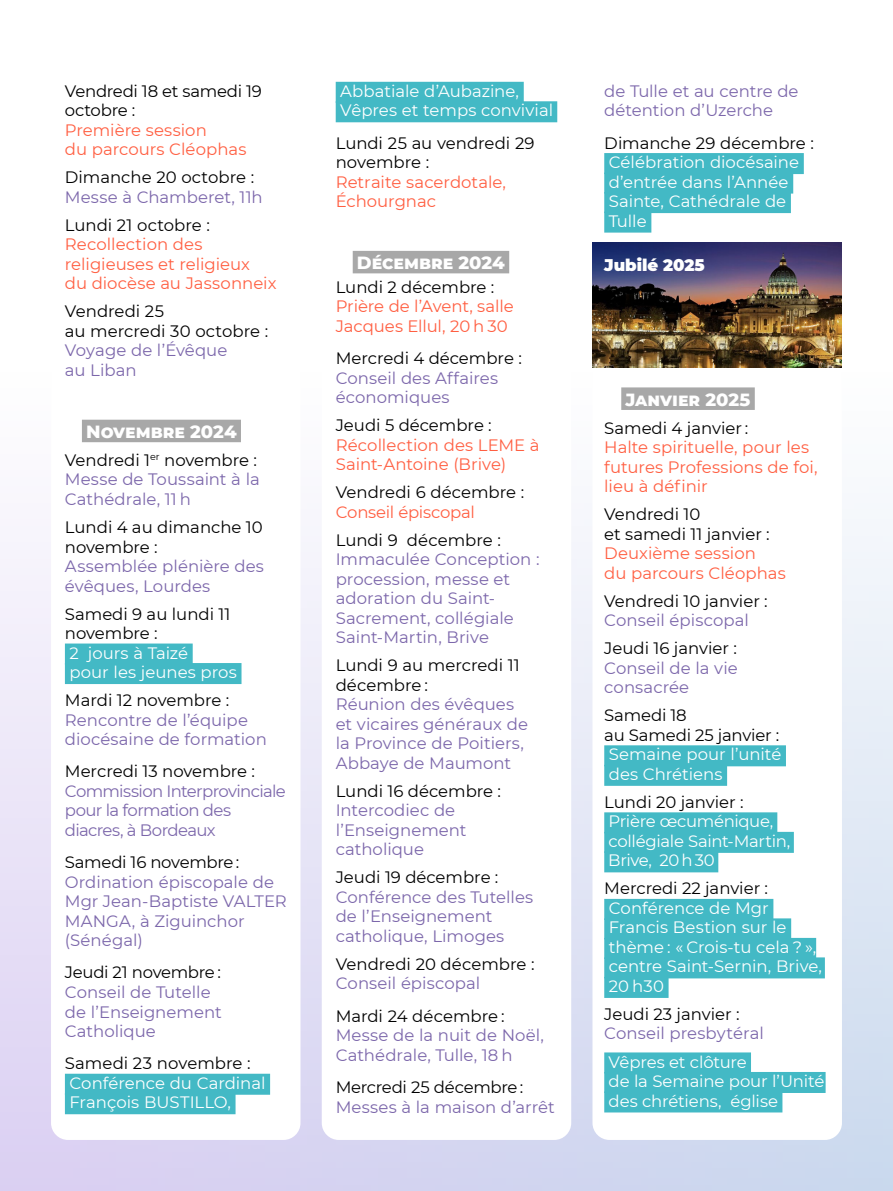
<style>
.page{position:relative;width:893px;height:1191px;background:#fff}
.page>*{position:absolute;margin:0;border:0;box-sizing:border-box;transform-origin:0 0}
.t1{font:800 18px "Montserrat";color:#fff}
.t2{font:16.5px/19.5px "Montserrat";color:#7c67ab}
.t3{font:16.5px/19.5px "Montserrat";color:#000}
.t4{font:16.5px/19.5px "Montserrat";letter-spacing:-.005em;color:#fff}
.t5{font:16.5px/19.5px "Montserrat";color:#ff5f42}
.t6{font:16.5px/19.5px "Montserrat";letter-spacing:-.04em;color:#7c67ab}
.t7{font:16.5px "Montserrat";letter-spacing:-.02em;color:#000}
.t8{font:900 16.5px "Montserrat";color:#fff}
.s1{color:#000}
</style>
<div class="page">
<div style="left:0;top:368px;width:893px;height:823px;background:linear-gradient(to bottom,#fefefe,#d2d4f0)"></div>
<div style="left:51px;top:51px;width:249px;height:1089px;background:#fff;border-radius:17px"></div>
<div style="left:322px;top:51px;width:249px;height:1089px;background:#fff;border-radius:17px"></div>
<div style="left:592px;top:51px;width:250px;height:1089px;background:#fff;border-radius:17px"></div>
<div style="left:604px;top:153px;width:200px;height:21px;background:#43b9c5"></div>
<div style="left:604px;top:173px;width:189px;height:21px;background:#43b9c5"></div>
<div style="left:604px;top:192px;width:187px;height:21px;background:#43b9c5"></div>
<div style="left:604px;top:212px;width:47px;height:21px;background:#43b9c5"></div>
<div style="left:621px;top:387px;width:134px;height:23px;background:#a8a8a8"></div>
<div style="left:604px;top:745px;width:182px;height:21px;background:#43b9c5"></div>
<div style="left:604px;top:765px;width:123px;height:21px;background:#43b9c5"></div>
<div style="left:604px;top:812px;width:173px;height:21px;background:#43b9c5"></div>
<div style="left:604px;top:832px;width:190px;height:21px;background:#43b9c5"></div>
<div style="left:604px;top:851px;width:114px;height:21px;background:#43b9c5"></div>
<div style="left:604px;top:899px;width:169px;height:21px;background:#43b9c5"></div>
<div style="left:604px;top:918px;width:187px;height:21px;background:#43b9c5"></div>
<div style="left:604px;top:938px;width:212px;height:21px;background:#43b9c5"></div>
<div style="left:604px;top:957px;width:221px;height:21px;background:#43b9c5"></div>
<div style="left:604px;top:977px;width:65px;height:21px;background:#43b9c5"></div>
<div style="left:604px;top:1052px;width:147px;height:21px;background:#43b9c5"></div>
<div style="left:604px;top:1072px;width:222px;height:21px;background:#43b9c5"></div>
<div style="left:604px;top:1091px;width:178px;height:21px;background:#43b9c5"></div>
<div style="left:82px;top:420px;width:159px;height:22px;background:#a8a8a8"></div>
<div style="left:65px;top:643px;width:128px;height:21px;background:#43b9c5"></div>
<div style="left:65px;top:663px;width:176px;height:21px;background:#43b9c5"></div>
<div style="left:65px;top:1073px;width:205px;height:21px;background:#43b9c5"></div>
<div style="left:65px;top:1093px;width:171px;height:21px;background:#43b9c5"></div>
<div style="left:336px;top:82px;width:188px;height:21px;background:#43b9c5"></div>
<div style="left:336px;top:101px;width:221px;height:21px;background:#43b9c5"></div>
<div style="left:353px;top:251px;width:156px;height:22px;background:#a8a8a8"></div>
<img style="left:592px;top:242px;width:250px;height:126px">
<p class="t3" style="left:65px;top:81px;width:199px">Vendredi 18 et samedi 19 octobre :</p>
<p class="t5" style="left:65px;top:120px;width:183px">Première session<br>du parcours Cléophas</p>
<p class="t3" style="left:65px;top:168px;width:191px">Dimanche 20 octobre :</p>
<p class="t2" style="left:65px;top:187px;width:199px">Messe à Chamberet, 11h</p>
<p class="t3" style="left:65px;top:215px;width:147px">Lundi 21 octobre :</p>
<p class="t5" style="left:65px;top:235px;width:213px">Recollection des religieuses et religieux<br>du diocèse au Jassonneix</p>
<p class="t3" style="left:65px;top:302px;width:205px">Vendredi 25<br>au mercredi 30 octobre :</p>
<p class="t2" style="left:65px;top:341px;width:164px">Voyage de l’Évêque au Liban</p>
<p class="t1" style="left:86px;top:420px;width:152px">Novembre 2024</p>
<p class="t2" style="left:65px;top:450px;width:196px"><span class="s1">Vendredi 1</span><sup>er</sup> <span class="s1">novembre :<br></span>Messe de Toussaint à la<br>Cathédrale, 11 h</p>
<p class="t3" style="left:65px;top:517px;width:199px">Lundi 4 au dimanche 10 novembre :</p>
<p class="t2" style="left:65px;top:556px;width:201px">Assemblée plénière des évêques, Lourdes</p>
<p class="t3" style="left:65px;top:604px;width:167px">Samedi 9 au lundi 11 novembre :</p>
<p class="t4" style="left:69px;top:643px;width:169px">2 jours à Taizé<br>pour les jeunes pros</p>
<p class="t3" style="left:65px;top:690px;width:166px">Mardi 12 novembre :</p>
<p class="t2" style="left:65px;top:710px;width:203px">Rencontre de l’équipe diocésaine de formation</p>
<p class="t3" style="left:65px;top:761px;width:192px">Mercredi 13 novembre :</p>
<p class="t6" style="left:65px;top:781px;width:223px">Commission Interprovinciale pour la formation des diacres, à Bordeaux</p>
<p class="t7" style="left:65px;top:852px;width:176px">Samedi 16 novembre :</p>
<p class="t2" style="left:65px;top:872px;width:223px">Ordination épiscopale de<br>Mgr Jean-Baptiste VALTER<br>MANGA, à Ziguinchor (Sénégal)</p>
<p class="t7" style="left:65px;top:962px;width:157px">Jeudi 21 novembre :</p>
<p class="t2" style="left:65px;top:982px;width:158px">Conseil de Tutelle de l’Enseignement<br>Catholique</p>
<p class="t3" style="left:65px;top:1053px;width:187px">Samedi 23 novembre :</p>
<p class="t4" style="left:69px;top:1073px;width:198px">Conférence du Cardinal<br>François BUSTILLO,</p>
<p class="t4" style="left:340px;top:81px;width:214px">Abbatiale d’Aubazine,<br>Vêpres et temps convivial</p>
<p class="t3" style="left:336px;top:133px;width:200px">Lundi 25 au vendredi 29 novembre :</p>
<p class="t5" style="left:336px;top:172px;width:172px">Retraite sacerdotale,<br>Échourgnac</p>
<p class="t1" style="left:357px;top:252px;width:149px">Décembre 2024</p>
<p class="t3" style="left:336px;top:277px;width:160px">Lundi 2 décembre :</p>
<p class="t5" style="left:336px;top:296px;width:180px">Prière de l’Avent, salle<br>Jacques Ellul, 20 h 30</p>
<p class="t3" style="left:336px;top:348px;width:188px">Mercredi 4 décembre :</p>
<p class="t2" style="left:336px;top:368px;width:164px">Conseil des Affaires économiques</p>
<p class="t3" style="left:336px;top:415px;width:158px">Jeudi 5 décembre :</p>
<p class="t5" style="left:336px;top:435px;width:205px">Récollection des LEME à<br>Saint-Antoine (Brive)</p>
<p class="t3" style="left:336px;top:482px;width:190px">Vendredi 6 décembre :</p>
<p class="t5" style="left:336px;top:502px;width:141px">Conseil épiscopal</p>
<p class="t3" style="left:336px;top:530px;width:167px">Lundi 9 décembre :</p>
<p class="t2" style="left:336px;top:549px;width:205px">Immaculée Conception : procession, messe et adoration du Saint-<br>Sacrement, collégiale<br>Saint-Martin, Brive</p>
<p class="t3" style="left:336px;top:655px;width:186px">Lundi 9 au mercredi 11 décembre :</p>
<p class="t2" style="left:336px;top:694px;width:194px">Réunion des évêques et vicaires généraux de la Province de Poitiers,<br>Abbaye de Maumont</p>
<p class="t3" style="left:336px;top:781px;width:167px">Lundi 16 décembre :</p>
<p class="t2" style="left:336px;top:800px;width:132px">Intercodiec de l’Enseignement catholique</p>
<p class="t3" style="left:336px;top:867px;width:164px">Jeudi 19 décembre :</p>
<p class="t2" style="left:336px;top:887px;width:199px">Conférence des Tutelles de l’Enseignement catholique, Limoges</p>
<p class="t3" style="left:336px;top:954px;width:200px">Vendredi 20 décembre :</p>
<p class="t2" style="left:336px;top:973px;width:146px">Conseil épiscopal</p>
<p class="t3" style="left:336px;top:1006px;width:170px">Mardi 24 décembre :</p>
<p class="t2" style="left:336px;top:1025px;width:210px">Messe de la nuit de Noël,<br>Cathédrale, Tulle, 18 h</p>
<p class="t7" style="left:336px;top:1077px;width:189px">Mercredi 25 décembre :</p>
<p class="t2" style="left:336px;top:1096px;width:220px">Messes à la maison d’arrêt</p>
<p class="t2" style="left:604px;top:81px;width:196px">de Tulle et au centre de détention d’Uzerche</p>
<p class="t3" style="left:604px;top:133px;width:211px">Dimanche 29 décembre :</p>
<p class="t4" style="left:609px;top:152px;width:192px">Célébration diocésaine d’entrée dans l’Année<br>Sainte, Cathédrale de<br>Tulle</p>
<p class="t8" style="left:604px;top:255px;width:102px">Jubilé 2025</p>
<p class="t1" style="left:625px;top:388px;width:126px">Janvier 2025</p>
<p class="t3" style="left:604px;top:418px;width:146px">Samedi 4 janvier :</p>
<p class="t5" style="left:604px;top:437px;width:215px">Halte spirituelle, pour les futures Professions de foi, lieu à définir</p>
<p class="t3" style="left:604px;top:504px;width:167px">Vendredi 10<br>et samedi 11 janvier :</p>
<p class="t5" style="left:604px;top:543px;width:183px">Deuxième session<br>du parcours Cléophas</p>
<p class="t3" style="left:604px;top:591px;width:165px">Vendredi 10 janvier :</p>
<p class="t2" style="left:604px;top:610px;width:146px">Conseil épiscopal</p>
<p class="t3" style="left:604px;top:638px;width:134px">Jeudi 16 janvier :</p>
<p class="t2" style="left:604px;top:658px;width:135px">Conseil de la vie consacrée</p>
<p class="t3" style="left:604px;top:705px;width:177px">Samedi 18<br>au Samedi 25 janvier :</p>
<p class="t4" style="left:609px;top:744px;width:174px">Semaine pour l’unité des Chrétiens</p>
<p class="t3" style="left:604px;top:792px;width:141px">Lundi 20 janvier :</p>
<p class="t4" style="left:608px;top:811px;width:183px">Prière œcuménique, collégiale Saint-Martin,<br>Brive, 20h30</p>
<p class="t3" style="left:604px;top:878px;width:165px">Mercredi 22 janvier :</p>
<p class="t4" style="left:609px;top:898px;width:215px">Conférence de Mgr<br>Francis Bestion sur le thème : « Crois-tu cela ? », centre Saint-Sernin, Brive,<br>20 h30</p>
<p class="t3" style="left:604px;top:1004px;width:137px">Jeudi 23 janvier :</p>
<p class="t2" style="left:604px;top:1023px;width:161px">Conseil presbytéral</p>
<p class="t4" style="left:609px;top:1051px;width:217px">Vêpres et clôture<br>de la Semaine pour l’Unité des chrétiens, église</p>
</div>
